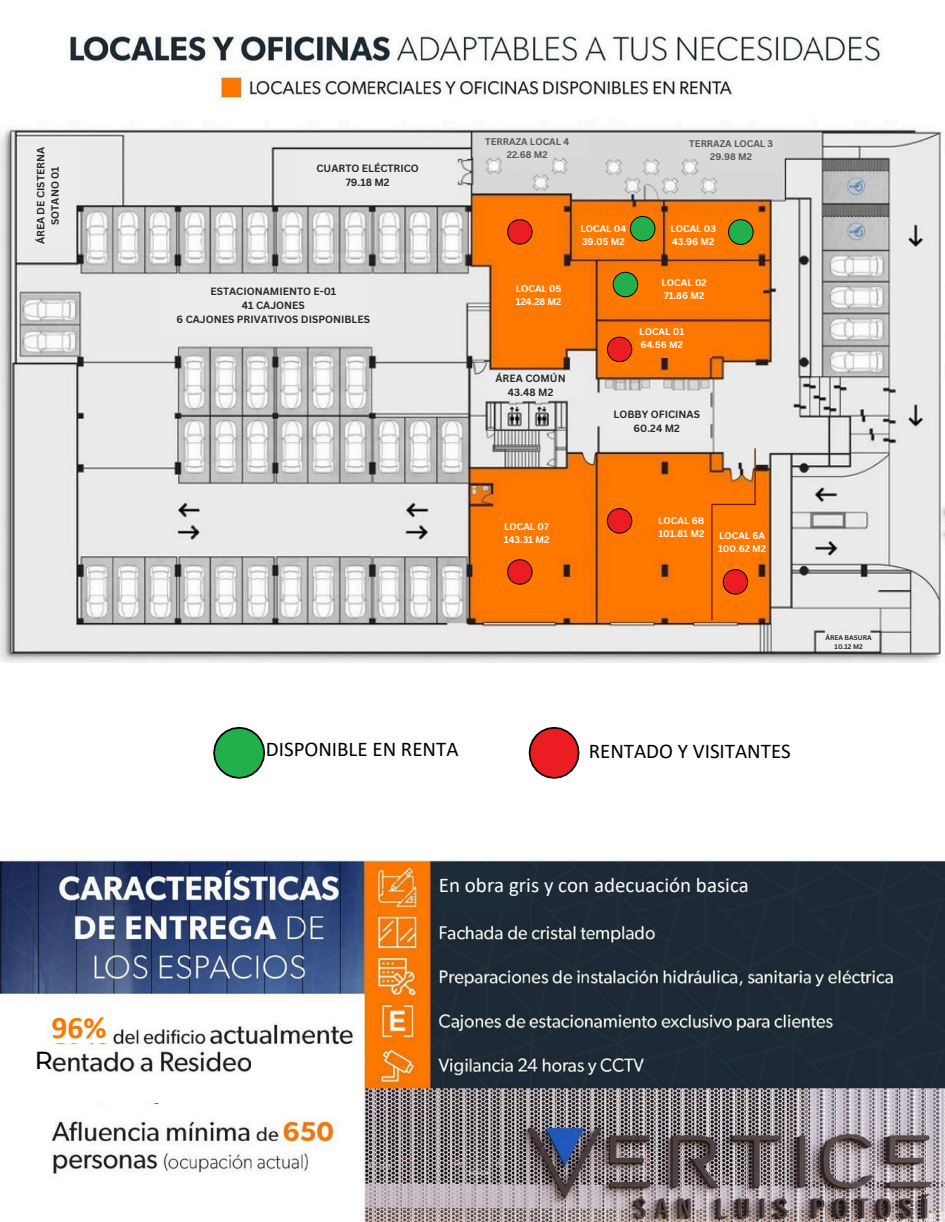
<style>
.page{position:relative;width:945px;height:1222px;background:#fff}
.page>*{position:absolute;margin:0;border:0;box-sizing:border-box;transform-origin:0 0}
.t1{font:700 31.5px "Calibri";color:#fa7700}
.t2{font:500 24.5px "Montserrat";color:#000}
.t3{font:21px "Calibri";color:#000}
.t4{font:21px "Calibri";color:#fafeff}
.t5{font:700 10.33px/14.2px "Canva Sans";color:#292929;text-align:center}
.t6{font:700 9.45px/13px "Canva Sans";color:#fff}
.t7{font:700 9.45px/13px "Canva Sans";color:#585858;text-align:center}
.t8{font:700 6.48px "Canva Sans";color:#292929}
</style>
<div class="page">
<img style="left:0;top:861px;width:945px;height:360px">
<div style="left:53px;top:998px;width:60px;height:45px;background:#fff"></div>
<svg style="left:213px;top:726px;width:53px;height:53px"></svg>
<svg style="left:528px;top:726px;width:52px;height:53px"></svg>
<div style="left:162px;top:1075px;width:154px;height:42px;background:#fff"></div>
<div style="left:439px;top:864px;width:81px;height:46px;background:#1e2c37"></div>
<div style="left:35px;top:1075px;width:283px;height:28px;background:#fff"></div>
<div style="left:251px;top:1048px;width:109px;height:28px;background:#fff"></div>
<img style="left:0;top:127px;width:945px;height:535px">
<div style="left:658px;top:498px;width:99px;height:64px;background:#ff7900"></div>
<hr style="left:754px;top:448px;width:2px;height:57px;background:#701a00">
<hr style="left:712px;top:504px;width:43px;height:1px;background:#701a00">
<hr style="left:711px;top:504px;width:2px;height:116px;background:#701a00">
<div style="left:501px;top:510px;width:76px;height:44px;background:#ff7900"></div>
<div style="left:513px;top:272px;width:76px;height:44px;background:#ff7900"></div>
<div style="left:577px;top:217px;width:76px;height:38px;background:#ff7900"></div>
<div style="left:667px;top:217px;width:76px;height:38px;background:#ff7900"></div>
<div style="left:658px;top:272px;width:76px;height:38px;background:#ff7900"></div>
<div style="left:636px;top:326px;width:76px;height:32px;background:#ff7900"></div>
<img style="left:69px;top:35px;width:813px;height:66px">
<svg style="left:507px;top:219px;width:26px;height:26px"></svg>
<svg style="left:629px;top:216px;width:27px;height:26px"></svg>
<svg style="left:728px;top:219px;width:26px;height:26px"></svg>
<svg style="left:612px;top:271px;width:27px;height:27px"></svg>
<svg style="left:606px;top:336px;width:27px;height:27px"></svg>
<svg style="left:606px;top:508px;width:27px;height:26px"></svg>
<svg style="left:507px;top:559px;width:26px;height:26px"></svg>
<svg style="left:722px;top:569px;width:27px;height:26px"></svg>
<div style="left:479px;top:135px;width:109px;height:22px;background:#dadada"></div>
<img style="left:503px;top:147px;width:48px;height:22px">
<img style="left:521px;top:155px;width:32px;height:6px">
<div style="left:680px;top:135px;width:102px;height:22px;background:#dadada"></div>
<img style="left:715px;top:147px;width:68px;height:22px">
<div style="left:161px;top:285px;width:204px;height:47px;background:#ececec"></div>
<div style="left:296px;top:152px;width:159px;height:47px;background:#ececec"></div>
<div style="left:24px;top:145px;width:51px;height:101px;background:#ececec"></div>
<div style="left:486px;top:373px;width:97px;height:25px;background:#ececec"></div>
<div style="left:608px;top:409px;width:98px;height:25px;background:#ececec"></div>
<img style="left:819px;top:633px;width:59px;height:17px">
<h4 class="t5" style="left:34px;top:244px;width:99px;rotate:-90deg">ÁREA DE CISTERNA<br>SOTANO 01</h4>
<h4 class="t1" style="left:52px;top:1014px;width:56px">96%</h4>
<p class="t2" style="left:35px;top:1045px;width:19px">R</p>
<p class="t5" style="left:316px;top:161px;width:104px">CUARTO ELÉCTRICO<br>79.18 M2</p>
<p class="t5" style="left:177px;top:283px;width:195px">ESTACIONAMIENTO E-01<br>41 CAJONES<br>6 CAJONES PRIVATIVOS DISPONIBLES</p>
<p class="t7" style="left:485px;top:135px;width:86px">TERRAZA LOCAL 4<br>22.68 M2</p>
<h4 class="t7" style="left:689px;top:137px;width:85px">TERRAZA LOCAL 3<br>29.98 M2</h4>
<h4 class="t6" style="left:516px;top:282px;width:47px">LOCAL 05<br>124.28 M2</h4>
<p class="t5" style="left:496px;top:371px;width:72px">ÁREA COMÚN<br>43.48 M2</p>
<h4 class="t6" style="left:580px;top:221px;width:47px">LOCAL 04<br>39.05 M2</h4>
<h4 class="t6" style="left:670px;top:221px;width:47px">LOCAL 03<br>43.96 M2</h4>
<h4 class="t6" style="left:661px;top:276px;width:47px">LOCAL 02<br>71.86 M2</h4>
<h4 class="t6" style="left:639px;top:324px;width:47px">LOCAL 01<br>64.56 M2</h4>
<p class="t5" style="left:614px;top:407px;width:88px">LOBBY OFICINAS<br>60.24 M2</p>
<h4 class="t6" style="left:504px;top:520px;width:47px">LOCAL 07<br>143.31 M2</h4>
<p class="t6" style="left:658px;top:514px;width:48px">LOCAL 6B<br>101.81 M2</p>
<h4 class="t6" style="left:718px;top:529px;width:50px">LOCAL 6A<br>100.62 M2</h4>
<h4 class="t8" style="left:826px;top:633px;width:48px">ÁREA BASURA</h4>
<p class="t8" style="left:835px;top:642px;width:30px">10.12 M2</p>
<h4 class="t3" style="left:266px;top:740px;width:194px">DISPONIBLE EN RENTA</h4>
<p class="t3" style="left:589px;top:742px;width:204px">RENTADO Y VISITANTES</p>
<p class="t4" style="left:439px;top:876px;width:312px">En obra gris y con adecuación basica</p>
</div>
